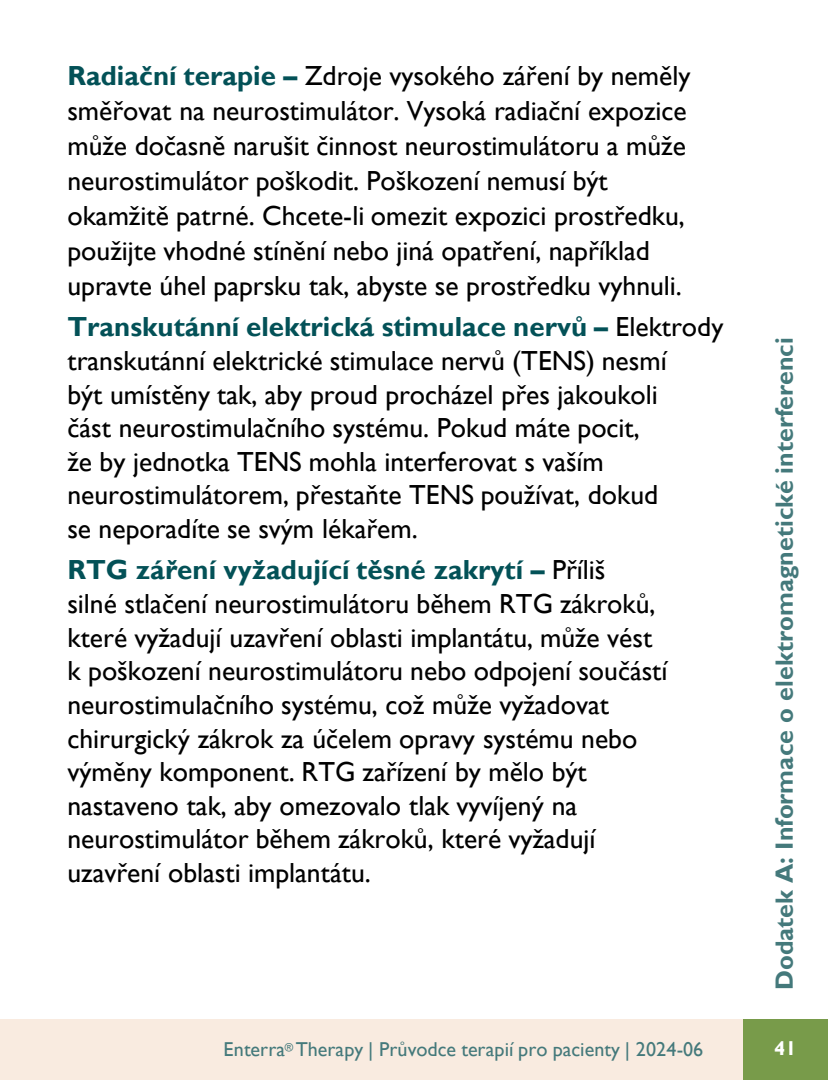
<style>
.page{position:relative;width:828px;height:1080px;background:#fff}
.page>*{position:absolute;margin:0;border:0;box-sizing:border-box;transform-origin:0 0}
.t1{font:27.5px/33.8px "Gill Sans";color:#000}
.t2{font:700 25px "Gill Sans";color:#44797b}
.t3{font:20px "Gill Sans";letter-spacing:.005em;color:#44797b}
.t4{font:700 20px "Gill Sans";color:#fff}
.s1{font-weight:700;color:#035157}
</style>
<div class="page">
<div style="left:0;top:1020px;width:742px;height:60px;background:#f9ebe0"></div>
<div style="left:742px;top:1020px;width:85px;height:60px;background:#789b4a"></div>
<p class="t1" style="left:67px;top:58px;width:624px;line-height:35px"><span class="s1">Radiační terapie –</span> Zdroje vysokého záření by neměly směřovat na neurostimulátor. Vysoká radiační expozice může dočasně narušit činnost neurostimulátoru a může neurostimulátor poškodit. Poškození nemusí být okamžitě patrné. Chcete-li omezit expozici prostředku, použijte vhodné stínění nebo jiná opatření, například upravte úhel paprsku tak, abyste se prostředku vyhnuli.</p>
<p class="t1" style="left:67px;top:311px;width:657px"><span class="s1">Transkutánní elektrická stimulace nervů –</span> Elektrody transkutánní elektrické stimulace nervů (TENS) nesmí<br>být umístěny tak, aby proud procházel přes jakoukoli<br>část neurostimulačního systému. Pokud máte pocit,<br>že by jednotka TENS mohla interferovat s vaším neurostimulátorem, přestaňte TENS používat, dokud<br>se neporadíte se svým lékařem.</p>
<p class="t1" style="left:67px;top:554px;width:601px"><span class="s1">RTG záření vyžadující těsné zakrytí –</span> Příliš<br>silné stlačení neurostimulátoru během RTG zákroků, které vyžadují uzavření oblasti implantátu, může vést k poškození neurostimulátoru nebo odpojení součástí neurostimulačního systému, což může vyžadovat chirurgický zákrok za účelem opravy systému nebo výměny komponent. RTG zařízení by mělo být nastaveno tak, aby omezovalo tlak vyvíjený na neurostimulátor během zákroků, které vyžadují uzavření oblasti implantátu.</p>
<p class="t2" style="left:769px;top:990px;width:654px;rotate:-90deg">Dodatek A: Informace o elektromagnetické interferenci</p>
<p class="t3" style="left:224px;top:1037px;width:481px">Enterra<sup>®</sup> Therapy | Průvodce terapií pro pacienty | 2024-06</p>
<p class="t4" style="left:774px;top:1036px;width:24px">41</p>
</div>
